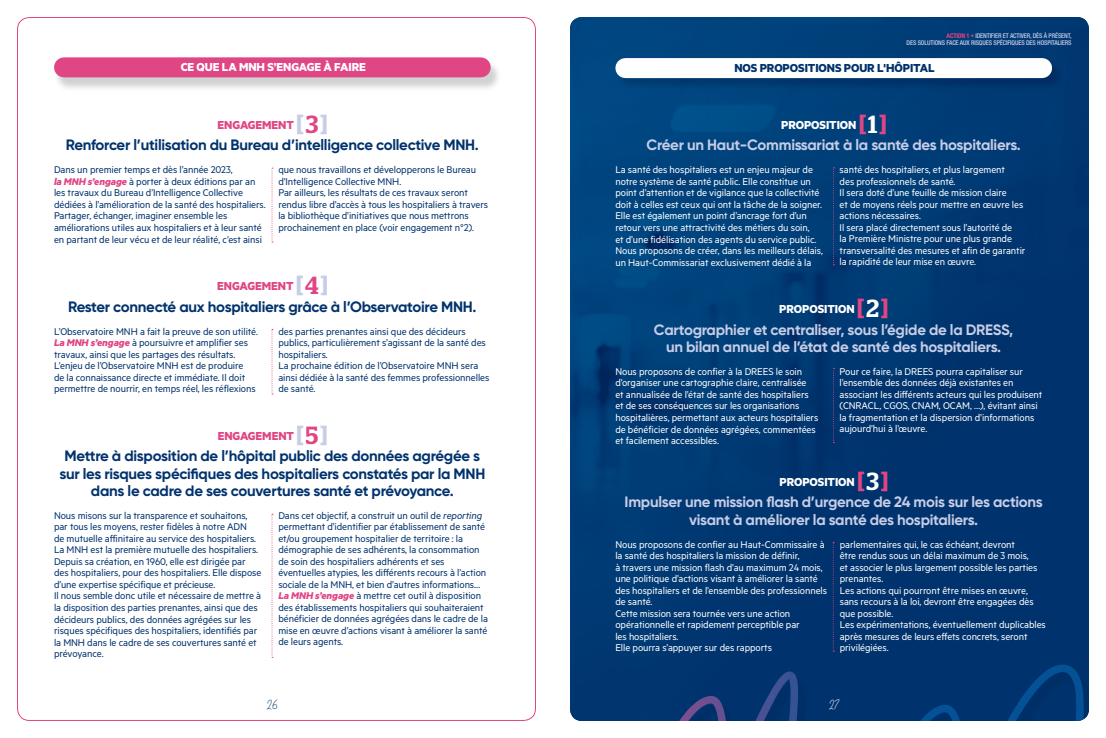
<style>
.page{position:relative;width:1106px;height:738px;background:#fff}
.page>*{position:absolute;margin:0;border:0;box-sizing:border-box;transform-origin:0 0}
.t1{font:700 15px/17.2px "Gilroy";letter-spacing:-.02em;color:#00326d;text-align:center}
.t2{font:700 15px/17.2px "Gilroy";letter-spacing:-.02em;color:#c7cde7;text-align:center}
.t3{font:700 13px "Metric";letter-spacing:-.005em;color:#fff}
.t4{font:700 13px "Metric";letter-spacing:-.005em;color:#e04584}
.t5{font:700 13px "Metric";letter-spacing:-.005em;color:#00326d}
.t6{font:12px "Grayscale Signature";color:#fff}
.t7{font:12px "Grayscale Signature";color:#00326d}
.t8{font:11px/11.5px "Metric";letter-spacing:-.005em;color:#00326d}
.t9{font:11px/11.5px "Metric";letter-spacing:-.005em;color:#fff}
.t10{font:500 condensed 6.5px/7px "Helvetica Neue LT";letter-spacing:-.02em;color:#c7cde7;text-align:right}
.s1{font-weight:700;color:#e04584}
.s2{font-family:"Stag";font-weight:600;font-size:24.7px;color:#c7cde7}
.s3{font-family:"Stag";font-weight:500;font-size:24.7px}
.s4{font-weight:700;font-style:italic;color:#e04584}
.s5{font-style:italic}
.s6{font-family:"Stag";font-weight:600;font-size:24.7px;color:#e04584}
</style>
<div class="page">
<img style="left:570px;top:17px;width:519px;height:703px">
<div style="left:638px;top:661px;width:451px;height:59px;background:#00356f"></div>
<svg style="left:679px;top:664px;width:404px;height:56px"></svg>
<svg style="left:17px;top:17px;width:519px;height:703px"></svg>
<svg style="left:833px;top:167px;width:1px;height:98px"></svg>
<svg style="left:833px;top:368px;width:1px;height:74px"></svg>
<svg style="left:832px;top:541px;width:2px;height:110px"></svg>
<img style="left:54px;top:60px;width:447px;height:31px">
<div style="left:64px;top:57px;width:417px;height:20px;background:#e04584"></div>
<img style="left:617px;top:59px;width:447px;height:32px">
<div style="left:625px;top:58px;width:417px;height:20px;background:#fff"></div>
<svg style="left:271px;top:513px;width:2px;height:144px"></svg>
<svg style="left:271px;top:328px;width:2px;height:66px"></svg>
<svg style="left:271px;top:167px;width:2px;height:75px"></svg>
<p class="t10" style="left:906px;top:32px;width:167px"><span class="s1">ACTION 1 •</span> IDENTIFIER ET ACTIVER, DÈS À PRÉSENT,<br>DES SOLUTIONS FACE AUX RISQUES SPÉCIFIQUES DES HOSPITALIERS</p>
<p class="t3" style="left:181px;top:59px;width:187px">CE QUE LA MNH S’ENGAGE À FAIRE</p>
<p class="t5" style="left:734px;top:60px;width:202px">NOS PROPOSITIONS POUR L'HÔPITAL</p>
<p class="t4" style="left:218px;top:117px;width:111px">ENGAGEMENT <span class="s2">[</span> <span class="s3">3</span><span class="s2">]</span></p>
<h1 class="t1" style="left:66px;top:136px;width:415px">Renforcer l’utilisation du Bureau d’intelligence collective MNH.</h1>
<p class="t8" style="left:54px;top:164px;width:213px">Dans un premier temps et dès l’année 2023,<br><span class="s4">la MNH s’engage</span> à porter à deux éditions par an les travaux du Bureau d’Intelligence Collective dédiées à l’amélioration de la santé des hospitaliers.<br>Partager, échanger, imaginer ensemble les améliorations utiles aux hospitaliers et à leur santé en partant de leur vécu et de leur réalité, c’est ainsi</p>
<p class="t8" style="left:278px;top:164px;width:211px">que nous travaillons et développerons le Bureau d’Intelligence Collective MNH.<br>Par ailleurs, les résultats de ces travaux seront rendus libre d’accès à tous les hospitaliers à travers la bibliothèque d’initiatives que nous mettrons prochainement en place (voir engagement n°2).</p>
<p class="t4" style="left:217px;top:278px;width:112px">ENGAGEMENT <span class="s2">[</span> <span class="s3">4</span><span class="s2">]</span></p>
<h1 class="t1" style="left:68px;top:297px;width:410px">Rester connecté aux hospitaliers grâce à l’Observatoire MNH.</h1>
<p class="t8" style="left:54px;top:325px;width:205px">L’Observatoire MNH a fait la preuve de son utilité.<br><span class="s4">La MNH s’engage</span> à poursuivre et amplifier ses travaux, ainsi que les partages des résultats.<br>L’enjeu de l’Observatoire MNH est de produire<br>de la connaissance directe et immédiate. Il doit permettre de nourrir, en temps réel, les réflexions</p>
<p class="t8" style="left:278px;top:325px;width:213px">des parties prenantes ainsi que des décideurs publics, particulièrement s’agissant de la santé des hospitaliers.<br>La prochaine édition de l’Observatoire MNH sera ainsi dédiée à la santé des femmes professionnelles de santé.</p>
<p class="t4" style="left:218px;top:427px;width:111px">ENGAGEMENT <span class="s2">[</span> <span class="s3">5</span><span class="s2">]</span></p>
<h1 class="t1" style="left:59px;top:447px;width:427px">Mettre à disposition de l’hôpital public des données agrégée s sur les risques spécifiques des hospitaliers constatés par la MNH dans le cadre de ses couvertures santé et prévoyance.</h1>
<p class="t8" style="left:54px;top:509px;width:209px">Nous misons sur la transparence et souhaitons, par tous les moyens, rester fidèles à notre ADN<br>de mutuelle affinitaire au service des hospitaliers.<br>La MNH est la première mutuelle des hospitaliers.<br>Depuis sa création, en 1960, elle est dirigée par des hospitaliers, pour des hospitaliers. Elle dispose d’une expertise spécifique et précieuse.<br>Il nous semble donc utile et nécessaire de mettre à la disposition des parties prenantes, ainsi que des décideurs publics, des données agrégées sur les risques spécifiques des hospitaliers, identifiés par la MNH dans le cadre de ses couvertures santé et prévoyance.</p>
<p class="t8" style="left:278px;top:509px;width:211px">Dans cet objectif, a construit un outil de <span class="s5">reporting </span>permettant d’identifier par établissement de santé et/ou groupement hospitalier de territoire : la démographie de ses adhérents, la consommation de soin des hospitaliers adhérents et ses éventuelles atypies, les différents recours à l’action sociale de la MNH, et bien d’autres informations… <span class="s4">La MNH s’engage</span> à mettre cet outil à disposition des établissements hospitaliers qui souhaiteraient bénéficier de données agrégées dans le cadre de la mise en œuvre d’actions visant à améliorer la santé de leurs agents.</p>
<p class="t7" style="left:266px;top:697px;width:13px">26</p>
<p class="t3" style="left:781px;top:117px;width:107px">PROPOSITION <span class="s6">[</span><span class="s3">1</span><span class="s6">]</span></p>
<h1 class="t2" style="left:646px;top:136px;width:376px">Créer un Haut-Commissariat à la santé des hospitaliers.</h1>
<p class="t9" style="left:615px;top:164px;width:209px">La santé des hospitaliers est un enjeu majeur de notre système de santé public. Elle constitue un point d’attention et de vigilance que la collectivité doit à celles est ceux qui ont la tâche de la soigner.<br>Elle est également un point d’ancrage fort d’un retour vers une attractivité des métiers du soin,<br>et d’une fidélisation des agents du service public.<br>Nous proposons de créer, dans les meilleurs délais, un Haut-Commissariat exclusivement dédié à la</p>
<p class="t9" style="left:839px;top:164px;width:187px">santé des hospitaliers, et plus largement<br>des professionnels de santé.<br>Il sera doté d’une feuille de mission claire<br>et de moyens réels pour mettre en œuvre les actions nécessaires.<br>Il sera placé directement sous l’autorité de<br>la Première Ministre pour une plus grande transversalité des mesures et afin de garantir la rapidité de leur mise en œuvre.</p>
<p class="t3" style="left:779px;top:301px;width:110px">PROPOSITION <span class="s6">[</span><span class="s3">2</span> <span class="s6">]</span></p>
<h1 class="t2" style="left:654px;top:320px;width:361px">Cartographier et centraliser, sous l’égide de la DRESS, un bilan annuel de l’état de santé des hospitaliers.</h1>
<p class="t9" style="left:615px;top:365px;width:204px">Nous proposons de confier à la DREES le soin d’organiser une cartographie claire, centralisée<br>et annualisée de l’état de santé des hospitaliers et de ses conséquences sur les organisations hospitalières, permettant aux acteurs hospitaliers de bénéficier de données agrégées, commentées et facilement accessibles.</p>
<p class="t9" style="left:839px;top:365px;width:204px">Pour ce faire, la DREES pourra capitaliser sur l’ensemble des données déjà existantes en associant les différents acteurs qui les produisent (CNRACL, CGOS, CNAM, OCAM, …), évitant ainsi la fragmentation et la dispersion d’informations aujourd’hui à l’œuvre.</p>
<p class="t3" style="left:779px;top:473px;width:110px">PROPOSITION <span class="s6">[</span><span class="s3">3</span><span class="s6">]</span></p>
<h1 class="t2" style="left:624px;top:493px;width:420px">Impulser une mission flash d’urgence de 24 mois sur les actions visant à améliorer la santé des hospitaliers.</h1>
<p class="t9" style="left:615px;top:537px;width:213px">Nous proposons de confier au Haut-Commissaire à la santé des hospitaliers la mission de définir,<br>à travers une mission flash d’au maximum 24 mois, une politique d’actions visant à améliorer la santé des hospitaliers et de l’ensemble des professionnels de santé.<br>Cette mission sera tournée vers une action opérationnelle et rapidement perceptible par<br>les hospitaliers.<br>Elle pourra s’appuyer sur des rapports</p>
<p class="t9" style="left:839px;top:537px;width:208px">parlementaires qui, le cas échéant, devront<br>être rendus sous un délai maximum de 3 mois,<br>et associer le plus largement possible les parties prenantes.<br>Les actions qui pourront être mises en œuvre, sans recours à la loi, devront être engagées dès que possible.<br>Les expérimentations, éventuellement duplicables après mesures de leurs effets concrets, seront privilégiées.</p>
<p class="t6" style="left:828px;top:697px;width:13px">27</p>
</div>
